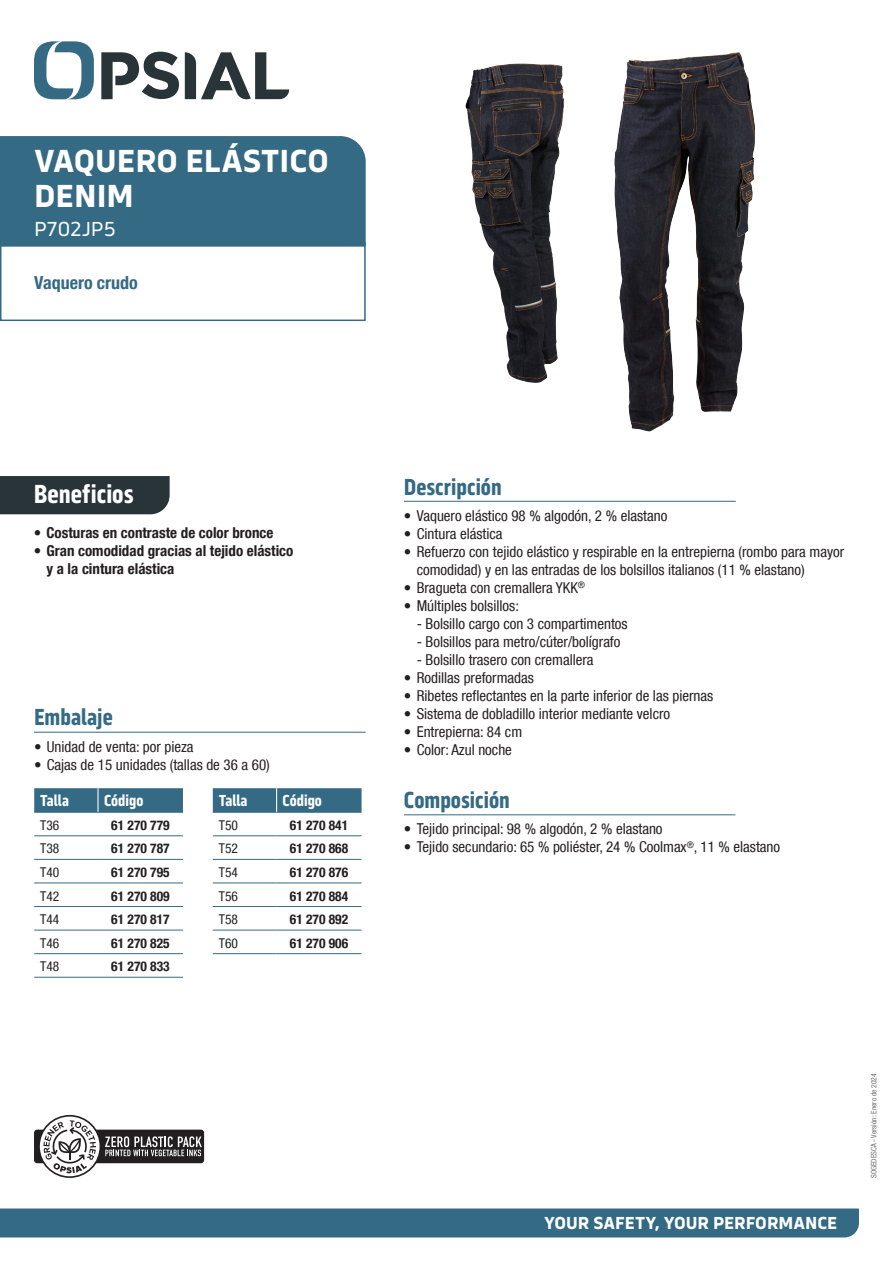
<style>
.page{position:relative;width:893px;height:1263px;background:#fff}
.page>*{position:absolute;margin:0;border:0;box-sizing:border-box;transform-origin:0 0}
.NOM_PRODUIT_NC{font:700 33px/34.5px "Serca";color:#fff}
.Benefices{font:700 27px "Serca Condensed";color:#fff}
.Sous-titres{font:700 24px "Serca Condensed";color:#346a84}
.Code_P{font:21px "Serca";letter-spacing:-.005em;color:#fff}
.t1{font:700 18px "Serca";color:#fff}
.PLUS_PRODUIT{font:700 condensed 18px "Helvetica Neue LT Com";color:#346a84}
.tableauTitre{font:700 16.5px "Serca Condensed";color:#fff}
.Texte{font:condensed 15px/18px "Helvetica Neue LT Com";color:#231f20}
.t2{font:700 condensed 15px/18px "Helvetica Neue LT Com";color:#231f20}
.TableauCode{font:700 condensed 13.5px "Helvetica Neue LT Com";color:#231f20}
.tableau{font:condensed 13.5px "Helvetica Neue LT Com";color:#231f20}
.Date{font:condensed 7.5px "Helvetica Neue LT Com";color:#6c6d70}
</style>
<div class="page">
<svg style="left:34px;top:41px;width:60px;height:58px"></svg>
<svg style="left:185px;top:52px;width:104px;height:48px"></svg>
<svg style="left:101px;top:52px;width:78px;height:47px"></svg>
<div style="left:0;top:1208px;width:859px;height:29px;background:#346a84"></div>
<hr style="left:34px;top:732px;width:332px;height:1px;background:#346a84">
<hr style="left:404px;top:501px;width:332px;height:1px;background:#346a84">
<hr style="left:404px;top:814px;width:331px;height:1px;background:#346a84">
<div style="left:0;top:476px;width:170px;height:38px;background:#293439"></div>
<div style="left:0;top:242px;width:366px;height:79px;border:2px solid #346a84"></div>
<div style="left:0;top:136px;width:366px;height:111px;background:#346a84"></div>
<div style="left:34px;top:1129px;width:170px;height:34px;background:#231f20;border-radius:3px"></div>
<svg style="left:38px;top:1115px;width:164px;height:63px"></svg>
<div style="left:34px;top:788px;width:149px;height:24px;background:#346a84"></div>
<hr style="left:34px;top:812px;width:64px;height:1px;background:#346a84">
<hr style="left:98px;top:812px;width:85px;height:1px;background:#346a84">
<hr style="left:34px;top:835px;width:64px;height:1px;background:#346a84">
<hr style="left:98px;top:835px;width:85px;height:1px;background:#346a84">
<hr style="left:34px;top:859px;width:64px;height:1px;background:#346a84">
<hr style="left:98px;top:859px;width:85px;height:1px;background:#346a84">
<hr style="left:34px;top:882px;width:64px;height:1px;background:#346a84">
<hr style="left:98px;top:882px;width:85px;height:1px;background:#346a84">
<hr style="left:34px;top:906px;width:64px;height:1px;background:#346a84">
<hr style="left:98px;top:906px;width:85px;height:1px;background:#346a84">
<hr style="left:34px;top:930px;width:64px;height:1px;background:#346a84">
<hr style="left:98px;top:930px;width:85px;height:1px;background:#346a84">
<hr style="left:34px;top:953px;width:64px;height:1px;background:#346a84">
<hr style="left:98px;top:953px;width:85px;height:1px;background:#346a84">
<hr style="left:34px;top:977px;width:64px;height:1px;background:#346a84">
<hr style="left:98px;top:977px;width:85px;height:1px;background:#346a84">
<hr style="left:97px;top:788px;width:2px;height:24px;background:#fff">
<hr style="left:213px;top:812px;width:64px;height:1px;background:#346a84">
<hr style="left:277px;top:812px;width:85px;height:1px;background:#346a84">
<hr style="left:213px;top:835px;width:64px;height:1px;background:#346a84">
<hr style="left:277px;top:835px;width:85px;height:1px;background:#346a84">
<hr style="left:213px;top:859px;width:64px;height:1px;background:#346a84">
<hr style="left:277px;top:859px;width:85px;height:1px;background:#346a84">
<hr style="left:213px;top:882px;width:64px;height:1px;background:#346a84">
<hr style="left:277px;top:882px;width:85px;height:1px;background:#346a84">
<hr style="left:213px;top:906px;width:64px;height:1px;background:#346a84">
<hr style="left:277px;top:906px;width:85px;height:1px;background:#346a84">
<hr style="left:213px;top:930px;width:64px;height:1px;background:#346a84">
<hr style="left:277px;top:930px;width:85px;height:1px;background:#346a84">
<hr style="left:213px;top:953px;width:64px;height:1px;background:#346a84">
<hr style="left:277px;top:953px;width:85px;height:1px;background:#346a84">
<div style="left:213px;top:788px;width:149px;height:24px;background:#346a84"></div>
<img style="left:614px;top:53px;width:121px;height:378px">
<img style="left:465px;top:64px;width:93px;height:319px">
<p class="NOM_PRODUIT_NC" style="left:34px;top:143px;width:296px">VAQUERO ELÁSTICO<br>DENIM</p>
<p class="Code_P" style="left:34px;top:217px;width:83px">P702JP5</p>
<p class="PLUS_PRODUIT" style="left:34px;top:272px;width:105px">Vaquero crudo</p>
<p class="Benefices" style="left:34px;top:479px;width:101px">Beneficios</p>
<p class="t2" style="left:34px;top:523px;width:241px">• Costuras en contraste de color bronce</p>
<p class="t2" style="left:47px;top:541px;width:248px;text-indent:-13px">• Gran comodidad gracias al tejido elástico y a la cintura elástica</p>
<p class="Sous-titres" style="left:34px;top:703px;width:80px">Embalaje</p>
<p class="Texte" style="left:34px;top:737px;width:161px">• Unidad de venta: por pieza</p>
<p class="Texte" style="left:34px;top:755px;width:237px">• Cajas de 15 unidades (tallas de 36 a 60)</p>
<p class="tableauTitre" style="left:40px;top:791px;width:30px">Talla</p>
<p class="tableauTitre" style="left:104px;top:791px;width:41px">Código</p>
<p class="tableau" style="left:40px;top:817px;width:21px">T36</p>
<p class="TableauCode" style="left:111px;top:817px;width:60px">61 270 779</p>
<p class="tableau" style="left:40px;top:841px;width:21px">T38</p>
<p class="TableauCode" style="left:111px;top:840px;width:60px">61 270 787</p>
<p class="tableau" style="left:40px;top:864px;width:21px">T40</p>
<p class="TableauCode" style="left:111px;top:864px;width:60px">61 270 795</p>
<p class="tableau" style="left:40px;top:888px;width:21px">T42</p>
<p class="TableauCode" style="left:111px;top:888px;width:60px">61 270 809</p>
<p class="tableau" style="left:40px;top:911px;width:21px">T44</p>
<p class="TableauCode" style="left:111px;top:911px;width:60px">61 270 817</p>
<p class="tableau" style="left:40px;top:935px;width:21px">T46</p>
<p class="TableauCode" style="left:111px;top:935px;width:60px">61 270 825</p>
<p class="tableau" style="left:40px;top:958px;width:21px">T48</p>
<p class="TableauCode" style="left:111px;top:958px;width:60px">61 270 833</p>
<p class="tableauTitre" style="left:219px;top:791px;width:30px">Talla</p>
<p class="tableauTitre" style="left:283px;top:791px;width:41px">Código</p>
<p class="tableau" style="left:219px;top:817px;width:21px">T50</p>
<p class="TableauCode" style="left:290px;top:817px;width:60px">61 270 841</p>
<p class="tableau" style="left:219px;top:841px;width:21px">T52</p>
<p class="TableauCode" style="left:290px;top:840px;width:60px">61 270 868</p>
<p class="tableau" style="left:219px;top:864px;width:21px">T54</p>
<p class="TableauCode" style="left:290px;top:864px;width:60px">61 270 876</p>
<p class="tableau" style="left:219px;top:888px;width:21px">T56</p>
<p class="TableauCode" style="left:290px;top:888px;width:60px">61 270 884</p>
<p class="tableau" style="left:219px;top:911px;width:21px">T58</p>
<p class="TableauCode" style="left:290px;top:911px;width:60px">61 270 892</p>
<p class="tableau" style="left:219px;top:935px;width:21px">T60</p>
<p class="TableauCode" style="left:290px;top:935px;width:60px">61 270 906</p>
<p class="Sous-titres" style="left:404px;top:473px;width:99px">Descripción</p>
<p class="Texte" style="left:404px;top:506px;width:265px">• Vaquero elástico 98 % algodón, 2 % elastano</p>
<p class="Texte" style="left:404px;top:524px;width:100px">• Cintura elástica</p>
<p class="Texte" style="left:417px;top:542px;width:429px;text-indent:-13px">• Refuerzo con tejido elástico y respirable en la entrepierna (rombo para mayor comodidad) y en las entradas de los bolsillos italianos (11 % elastano)</p>
<p class="Texte" style="left:404px;top:578px;width:183px">• Bragueta con cremallera YKK<sup>®</sup></p>
<p class="Texte" style="left:404px;top:596px;width:116px">• Múltiples bolsillos:</p>
<p class="Texte" style="left:417px;top:614px;width:212px">- Bolsillo cargo con 3 compartimentos</p>
<p class="Texte" style="left:417px;top:632px;width:205px">- Bolsillos para metro/cúter/bolígrafo</p>
<p class="Texte" style="left:417px;top:650px;width:178px">- Bolsillo trasero con cremallera</p>
<p class="Texte" style="left:404px;top:668px;width:131px">• Rodillas preformadas</p>
<p class="Texte" style="left:404px;top:686px;width:311px">• Ribetes reflectantes en la parte inferior de las piernas</p>
<p class="Texte" style="left:404px;top:704px;width:268px">• Sistema de dobladillo interior mediante velcro</p>
<p class="Texte" style="left:404px;top:722px;width:120px">• Entrepierna: 84 cm</p>
<p class="Texte" style="left:404px;top:740px;width:109px">• Color: Azul noche</p>
<p class="Sous-titres" style="left:404px;top:786px;width:107px">Composición</p>
<p class="Texte" style="left:404px;top:820px;width:260px">• Tejido principal: 98 % algodón, 2 % elastano</p>
<p class="Texte" style="left:404px;top:838px;width:378px">• Tejido secundario: 65 % poliéster, 24 % Coolmax<sup>®</sup>, 11 % elastano</p>
<p class="t1" style="left:544px;top:1212px;width:295px">YOUR SAFETY, YOUR PERFORMANCE</p>
<p class="Date" style="left:869px;top:1178px;width:106px;rotate:-90deg">SOGEDESCA - Versión: Enero de 2024</p>
</div>
